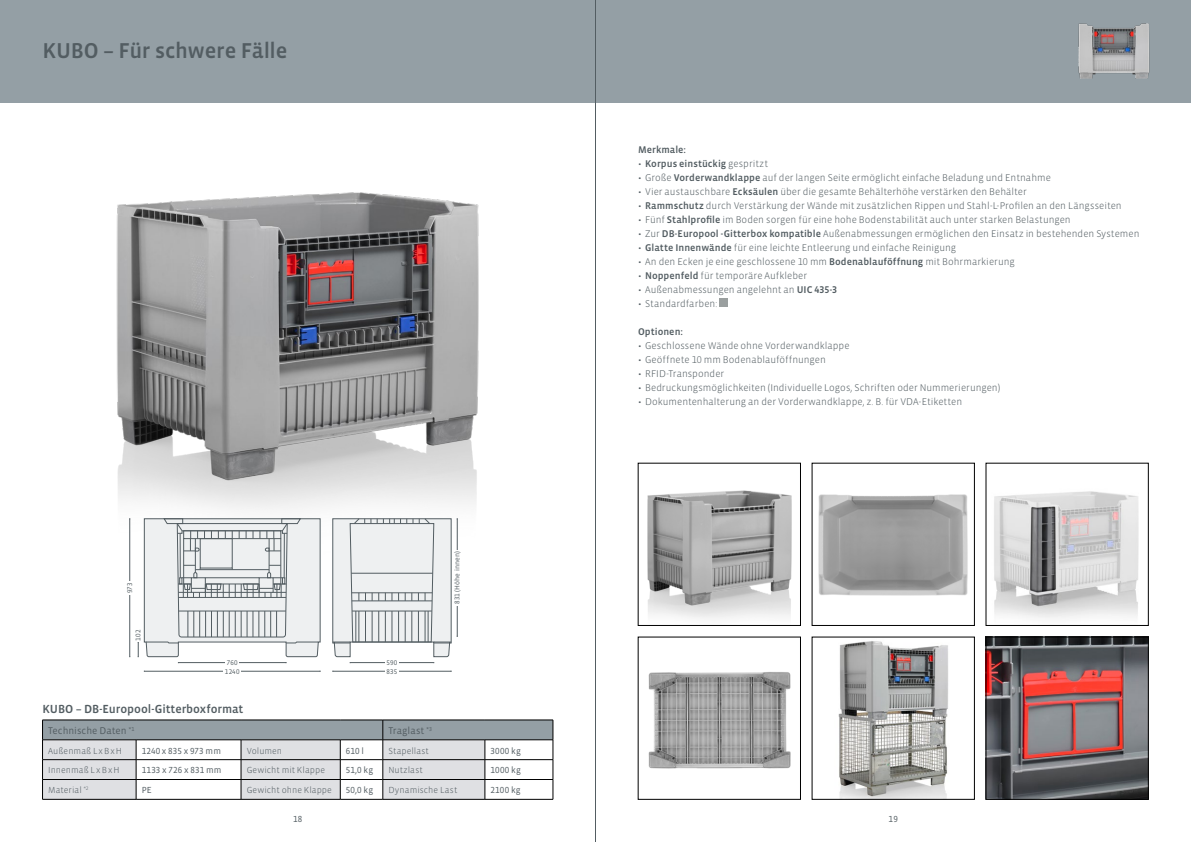
<style>
.page{position:relative;width:1191px;height:842px;background:#fff}
.page>*{position:absolute;margin:0;border:0;box-sizing:border-box;transform-origin:0 0}
.t1{font:500 22px "Vista Sans OT";letter-spacing:-.015em;color:#535d62}
.t2{font:500 12px "Vista Sans OT";letter-spacing:-.005em;color:#535d62}
.t3{font:300 10px "Vista Sans OT";color:#535d62}
.t4{font:500 10px "Vista Sans OT";letter-spacing:.005em;color:#535d62}
.t5{font:10px "Vista Sans OT";color:#535d62}
.t6{font:300 9px "Vista Sans OT";letter-spacing:.005em;color:#535d62}
.t7{font:9px "Vista Sans OT";letter-spacing:.025em;color:#535d62}
.t8{font:7px "Vista Sans OT";letter-spacing:.02em;color:#535d62}
.s1{font-weight:300}
.s2{font-weight:500}
</style>
<div class="page">
<div style="left:0;top:0;width:595px;height:102px;background:#949fa5"></div>
<div style="left:595px;top:0;width:596px;height:102px;background:#949fa5"></div>
<img style="left:647px;top:490px;width:145px;height:129px">
<img style="left:818px;top:494px;width:150px;height:102px">
<img style="left:994px;top:491px;width:145px;height:127px">
<img style="left:648px;top:672px;width:143px;height:97px">
<img style="left:838px;top:641px;width:110px;height:156px">
<img style="left:988px;top:639px;width:158px;height:158px">
<div style="left:986px;top:637px;width:162px;height:162px;border:1px solid #000"></div>
<img style="left:1078px;top:23px;width:71px;height:56px">
<img style="left:116px;top:192px;width:363px;height:420px">
<hr style="left:333px;top:671px;width:118px;height:1px;background:#535d62">
<div style="left:385px;top:668px;width:14px;height:7px;background:#fff"></div>
<svg style="left:138px;top:518px;width:183px;height:154px"></svg>
<hr style="left:130px;top:519px;width:1px;height:138px;background:#535d62">
<div style="left:135px;top:628px;width:7px;height:14px;background:#fff"></div>
<div style="left:126px;top:581px;width:7px;height:13px;background:#fff"></div>
<svg style="left:332px;top:518px;width:126px;height:145px;background:#dfe2e3"></svg>
<div style="left:385px;top:659px;width:14px;height:7px;background:#fff"></div>
<svg style="left:42px;top:720px;width:512px;height:79px"></svg>
<hr style="left:42px;top:799px;width:94px;height:1px;background:#000">
<hr style="left:136px;top:799px;width:105px;height:1px;background:#000">
<hr style="left:241px;top:799px;width:99px;height:1px;background:#000">
<hr style="left:340px;top:799px;width:43px;height:1px;background:#000">
<hr style="left:383px;top:799px;width:102px;height:1px;background:#000">
<hr style="left:485px;top:799px;width:68px;height:1px;background:#000">
<div style="left:719px;top:299px;width:9px;height:8px;background:#9a9f9f"></div>
<div style="left:454px;top:550px;width:7px;height:55px;background:#fff"></div>
<hr style="left:595px;top:0;width:1px;height:842px;background:#535d62">
<p class="t1" style="left:43px;top:39px;width:246px">KUBO – Für schwere Fälle</p>
<p class="t8" style="left:126px;top:593px;width:12px;rotate:-90deg">973</p>
<p class="t8" style="left:135px;top:640px;width:12px;rotate:-90deg">102</p>
<p class="t8" style="left:227px;top:659px;width:12px">760</p>
<p class="t8" style="left:225px;top:668px;width:16px">1240</p>
<p class="t2" style="left:43px;top:702px;width:202px">KUBO – DB-Europool-Gitterboxformat</p>
<p class="t8" style="left:386px;top:659px;width:12px">590</p>
<p class="t8" style="left:386px;top:668px;width:12px">835</p>
<p class="t8" style="left:454px;top:604px;width:54px;rotate:-90deg">831 (Höhe innen)</p>
<p class="t5" style="left:48px;top:726px;width:88px">Technische Daten <sup>*1</sup></p>
<p class="t5" style="left:388px;top:726px;width:45px">Traglast <sup>*3</sup></p>
<p class="t6" style="left:48px;top:746px;width:75px">Außenmaß LxBxH</p>
<p class="t7" style="left:142px;top:746px;width:81px">1240 x 835 x 973 mm</p>
<p class="t6" style="left:247px;top:746px;width:37px">Volumen</p>
<p class="t7" style="left:346px;top:746px;width:20px">610 l</p>
<p class="t6" style="left:388px;top:746px;width:42px">Stapellast</p>
<p class="t7" style="left:490px;top:746px;width:32px">3000 kg</p>
<p class="t6" style="left:48px;top:766px;width:73px">Innenmaß L xBxH</p>
<p class="t7" style="left:142px;top:766px;width:81px">1133 x 726 x 831 mm</p>
<p class="t6" style="left:247px;top:766px;width:80px">Gewicht mit Klappe</p>
<p class="t7" style="left:346px;top:766px;width:29px">51,0 kg</p>
<p class="t6" style="left:388px;top:766px;width:36px">Nutzlast</p>
<p class="t7" style="left:490px;top:766px;width:32px">1000 kg</p>
<p class="t6" style="left:48px;top:785px;width:42px">Material <sup>*2</sup></p>
<p class="t7" style="left:142px;top:785px;width:12px">PE</p>
<p class="t6" style="left:247px;top:785px;width:87px">Gewicht ohne Klappe</p>
<p class="t7" style="left:346px;top:785px;width:29px">50,0 kg</p>
<p class="t6" style="left:388px;top:785px;width:70px">Dynamische Last</p>
<p class="t7" style="left:490px;top:785px;width:32px">2100 kg</p>
<p class="t4" style="left:638px;top:145px;width:50px">Merkmale:</p>
<p class="t4" style="left:638px;top:159px;width:132px"><span class="s1">•</span> Korpus einstückig <span class="s1">gespritzt</span></p>
<p class="t3" style="left:638px;top:173px;width:414px">• Große <span class="s2">Vorderwandklappe</span> auf der langen Seite ermöglicht einfache Beladung und Entnahme</p>
<p class="t3" style="left:638px;top:187px;width:390px">• Vier austauschbare <span class="s2">Ecksäulen</span> über die gesamte Behälterhöhe verstärken den Behälter</p>
<p class="t3" style="left:638px;top:201px;width:485px">• <span class="s2">Rammschutz</span> durch Verstärkung der Wände mit zusätzlichen Rippen und Stahl-L-Profilen an den Längsseiten</p>
<p class="t3" style="left:638px;top:215px;width:434px">• Fünf <span class="s2">Stahlprofile</span> im Boden sorgen für eine hohe Bodenstabilität auch unter starken Belastungen</p>
<p class="t3" style="left:638px;top:229px;width:503px">• Zur <span class="s2">DB-Europool -Gitterbox kompatible</span> Außenabmessungen ermöglichen den Einsatz in bestehenden Systemen</p>
<p class="t3" style="left:638px;top:243px;width:320px">• <span class="s2">Glatte Innenwände</span> für eine leichte Entleerung und einfache Reinigung</p>
<p class="t3" style="left:638px;top:257px;width:378px">• An den Ecken je eine geschlossene 10 mm <span class="s2">Bodenablauföffnung</span> mit Bohrmarkierung</p>
<p class="t3" style="left:638px;top:271px;width:171px">• <span class="s2">Noppenfeld</span> für temporäre Aufkleber</p>
<p class="t3" style="left:638px;top:285px;width:201px">• Außenabmessungen angelehnt an <span class="s2">UIC 435-3</span></p>
<p class="t3" style="left:638px;top:299px;width:81px">• Standardfarben:</p>
<p class="t4" style="left:638px;top:327px;width:46px">Optionen:</p>
<p class="t3" style="left:638px;top:341px;width:213px">• Geschlossene Wände ohne Vorderwandklappe</p>
<p class="t3" style="left:638px;top:355px;width:189px">• Geöffnete 10 mm Bodenablauföffnungen</p>
<p class="t3" style="left:638px;top:369px;width:88px">• RFID-Transponder</p>
<p class="t3" style="left:638px;top:383px;width:363px">• Bedruckungsmöglichkeiten (Individuelle Logos, Schriften oder Nummerierungen)</p>
<p class="t3" style="left:638px;top:397px;width:326px">• Dokumentenhalterung an der Vorderwandklappe, z. B. für VDA-Etiketten</p>
<p class="t7" style="left:293px;top:814px;width:11px">18</p>
<p class="t7" style="left:888px;top:814px;width:11px">19</p>
</div>
